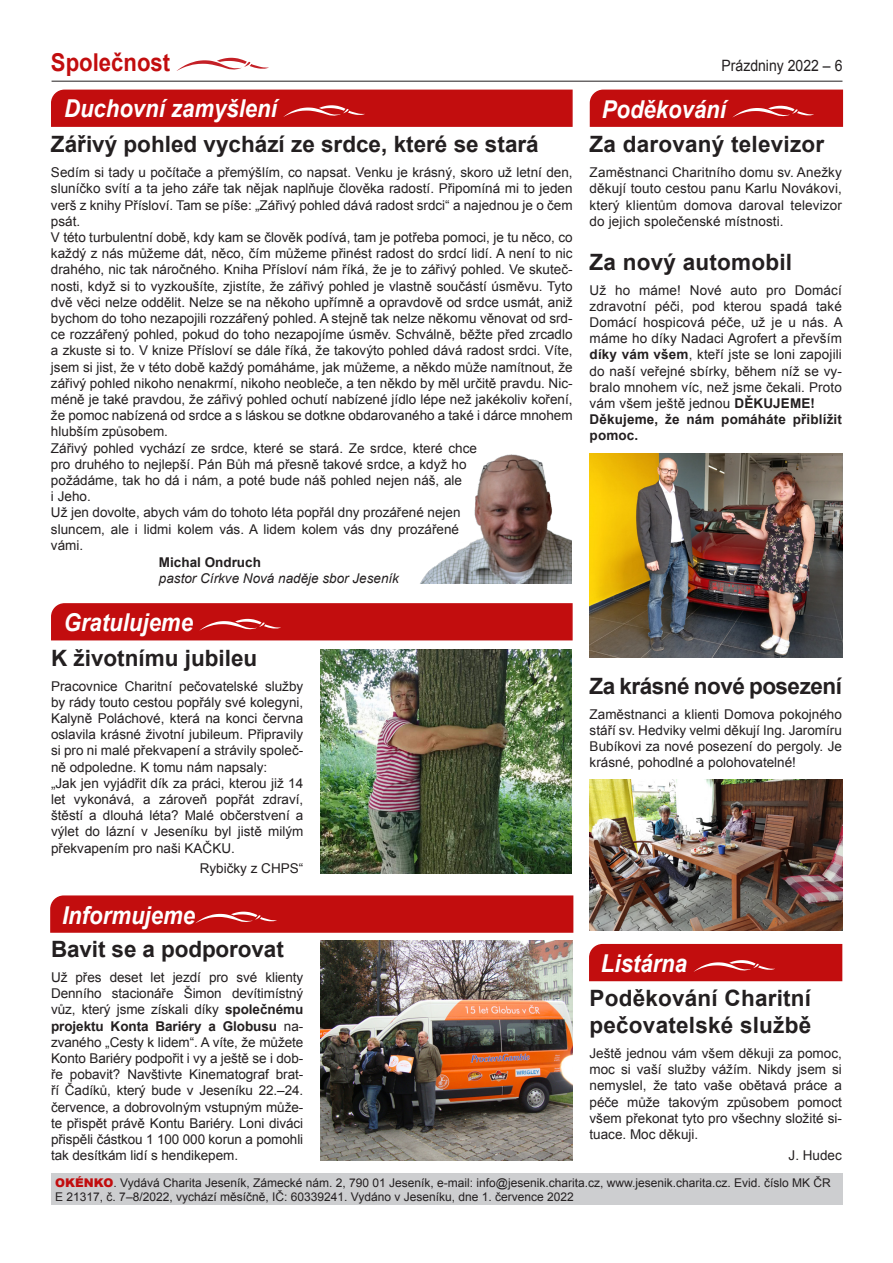
<style>
.page{position:relative;width:893px;height:1263px;background:#fff}
.page>*{position:absolute;margin:0;border:0;box-sizing:border-box;transform-origin:0 0}
.t1{font:italic 700 24.6px "Arial";color:#fff;scale:.9 1}
.t2{font:700 24.6px "Arial";color:#c20d0e;scale:.9 1}
.t3{font:700 22.5px/27px "Arial";color:#231f20}
.t4{font:700 22.5px "Arial";letter-spacing:-.02em;color:#231f20}
.t5{font:15.6px "Arial";color:#231f20;scale:.9 1}
.t6{font:13.5px/16.2px "Arial";color:#231f20;text-align:justify}
.t7{font:700 13.5px/16.2px "Arial";letter-spacing:.01em;color:#231f20}
.t8{font:italic 13.5px "Arial";color:#231f20}
.t9{font:12px/14.4px "Arial";color:#231f20}
.s1{font-weight:700}
.s2{font-weight:900;color:#c20d0e}
</style>
<div class="page">
<svg style="left:50px;top:895px;width:524px;height:38px;background:#c31516"></svg>
<svg style="left:176px;top:58px;width:93px;height:13px"></svg>
<hr style="left:52px;top:81px;width:790px;height:1px;background:#231f20">
<div style="left:51px;top:1173px;width:791px;height:32px;background:#cdced0"></div>
<svg style="left:51px;top:89px;width:522px;height:38px;background:#c31415"></svg>
<svg style="left:589px;top:89px;width:255px;height:38px;background:#c5191a"></svg>
<svg style="left:589px;top:943px;width:254px;height:39px;background:#c61d1e"></svg>
<svg style="left:51px;top:603px;width:522px;height:38px;background:#c31415"></svg>
<img style="left:320px;top:941px;width:253px;height:219px">
<img style="left:420px;top:454px;width:152px;height:130px">
<img style="left:590px;top:454px;width:252px;height:203px">
<img style="left:590px;top:779px;width:252px;height:151px">
<img style="left:320px;top:649px;width:252px;height:224px">
<p class="t2" style="left:51px;top:46px;width:134px">Společnost</p>
<p class="t5" style="left:721px;top:56px;width:136px">Prázdniny 2022 – 6</p>
<p class="t1" style="left:64px;top:92px;width:238px">Duchovní zamyšlení</p>
<p class="t3" style="left:51px;top:132px;width:489px">Zářivý pohled vychází ze srdce, které se stará</p>
<p class="t6" style="left:51px;top:164px;width:523px">Sedím si tady u počítače a přemýšlím, co napsat. Venku je krásný, skoro už letní den, sluníčko svítí a ta jeho záře tak nějak naplňuje člověka radostí. Připomíná mi to jeden verš z knihy Přísloví. Tam se píše: „Zářivý pohled dává radost srdci“ a najednou je o čem psát.</p>
<p class="t6" style="left:51px;top:229px;width:523px">V této turbulentní době, kdy kam se člověk podívá, tam je potřeba pomoci, je tu něco, co každý z nás můžeme dát, něco, čím můžeme přinést radost do srdcí lidí. A není to nic drahého, nic tak náročného. Kniha Přísloví nám říká, že je to zářivý pohled. Ve skuteč&shy;nosti, když si to vyzkoušíte, zjistíte, že zářivý pohled je vlastně součástí úsměvu. Tyto dvě věci nelze oddělit. Nelze se na někoho upřímně a opravdově od srdce usmát, aniž bychom do toho nezapojili rozzářený pohled. A stejně tak nelze někomu věnovat od srd&shy;ce rozzářený pohled, pokud do toho nezapojíme úsměv. Schválně, běžte před zrcadlo a zkuste si to. V knize Přísloví se dále říká, že takovýto pohled dává radost srdci. Víte, jsem si jist, že v této době každý pomáháme, jak můžeme, a někdo může namítnout, že zářivý pohled nikoho nenakrmí, nikoho neobleče, a ten někdo by měl určitě pravdu. Nic&shy;méně je také pravdou, že zářivý pohled ochutí nabízené jídlo lépe než jakékoliv koření, že pomoc nabízená od srdce a s láskou se dotkne obdarovaného a také i dárce mnohem hlubším způsobem.</p>
<p class="t6" style="left:51px;top:440px;width:427px;text-align:left">Zářivý pohled vychází ze srdce, které se stará. Ze srdce, které chce pro druhého to nejlepší. Pán Bůh má přesně takové srdce, a když ho požádáme, tak ho dá i nám, a poté bude náš pohled nejen náš, ale<br>i Jeho.</p>
<p class="t6" style="left:51px;top:505px;width:411px">Už jen dovolte, abych vám do tohoto léta popřál dny prozářené nejen sluncem, ale i lidmi kolem vás. A lidem kolem vás dny prozářené vámi.</p>
<p class="t1" style="left:64px;top:101px;width:201px">Postní zamyšlení</p>
<p class="t7" style="left:159px;top:555px;width:104px">Michal Ondruch</p>
<p class="t8" style="left:159px;top:570px;width:242px">pastor Církve Nová naděje sbor Jeseník</p>
<p class="t1" style="left:64px;top:606px;width:145px">Gratulujeme</p>
<p class="t1" style="left:64px;top:614px;width:201px">Postní zamyšlení</p>
<p class="t3" style="left:51px;top:645px;width:208px">K životnímu jubileu</p>
<p class="t6" style="left:51px;top:678px;width:254px">Pracovnice Charitní pečovatelské služby by rády touto cestou popřály své kolegyni, Kalyně Poláchové, která na konci června oslavila krásné životní jubileum. Připravily si pro ni malé překvapení a strávily společ&shy;ně odpoledne. K tomu nám napsaly:</p>
<p class="t6" style="left:51px;top:775px;width:254px">„Jak jen vyjádřit dík za práci, kterou již 14 let vykonává, a zároveň popřát zdraví, štěstí a dlouhá léta? Malé občerstvení a výlet do lázní v Jeseníku byl jistě milým překvapením pro naši KAČKU.</p>
<p class="t6" style="left:200px;top:860px;width:105px">Rybičky z CHPS“</p>
<p class="t1" style="left:62px;top:899px;width:149px">Informujeme</p>
<p class="t3" style="left:51px;top:936px;width:234px">Bavit se a podporovat</p>
<p class="t6" style="left:51px;top:969px;width:254px">Už přes deset let jezdí pro své klienty Denního stacionáře Šimon devítimístný vůz, který jsme získali díky <span class="s1">společnému projektu Konta Bariéry a Globusu</span> na&shy;zvaného „Cesty k lidem“. A víte, že můžete Konto Bariéry podpořit i vy a ještě se i dob&shy;ře pobavit? Navštivte Kinematograf brat&shy;ří Čadíků, který bude v Jeseníku 22.–24. července, a dobrovolným vstupným může&shy;te přispět právě Kontu Bariéry. Loni diváci přispěli částkou 1 100 000 korun a pomohli tak desítkám lidí s hendikepem.</p>
<p class="t1" style="left:602px;top:93px;width:140px">Poděkování</p>
<p class="t3" style="left:590px;top:132px;width:236px">Za darovaný televizor</p>
<p class="t6" style="left:590px;top:164px;width:254px">Zaměstnanci Charitního domu sv. Anežky děkují touto cestou panu Karlu Novákovi, který klientům domova daroval televizor do jejich společenské místnosti.</p>
<p class="t3" style="left:590px;top:249px;width:204px">Za nový automobil</p>
<p class="t6" style="left:590px;top:282px;width:254px">Už ho máme! Nové auto pro Domácí zdravotní péči, pod kterou spadá také Domácí hospicová péče, už je u nás. A máme ho díky Nadaci Agrofert a převším <span class="s1">díky vám všem</span>, kteří jste se loni zapojili do naší veřejné sbírky, během níž se vy&shy;bralo mnohem víc, než jsme čekali. Proto vám všem ještě jednou <span class="s1">DĚKUJEME!</span></p>
<p class="t7" style="left:590px;top:412px;width:254px">Děkujeme, že nám pomáháte přiblížit pomoc.</p>
<p class="t4" style="left:590px;top:671px;width:254px">Za krásné nové posezení</p>
<p class="t6" style="left:590px;top:706px;width:254px">Zaměstnanci a klienti Domova pokojného stáří sv. Hedviky velmi děkují Ing. Jaromíru Bubíkovi za nové posezení do pergoly. Je krásné, pohodlné a polohovatelné!</p>
<p class="t1" style="left:601px;top:947px;width:97px">Listárna</p>
<p class="t3" style="left:589px;top:986px;width:223px">Poděkování Charitní pečovatelské službě</p>
<p class="t6" style="left:589px;top:1045px;width:254px">Ještě jednou vám všem děkuji za pomoc, moc si vaší služby vážím. Nikdy jsem si nemyslel, že tato vaše obětavá práce a péče může takovým způsobem pomoct všem překonat tyto pro všechny složité si&shy;tuace. Moc děkuji.</p>
<p class="t6" style="left:789px;top:1147px;width:55px">J. Hudec</p>
<p class="t9" style="left:55px;top:1175px;width:777px"><span class="s2">OKÉNKO</span>. Vydává Charita Jeseník, Zámecké nám. 2, 790 01 Jeseník, e-mail: info@jesenik.charita.cz, www.jesenik.charita.cz. Evid. číslo MK ČR<br>E 21317, č. 7–8/2022, vychází měsíčně, IČ: 60339241. Vydáno v Jeseníku, dne 1. července 2022</p>
</div>
